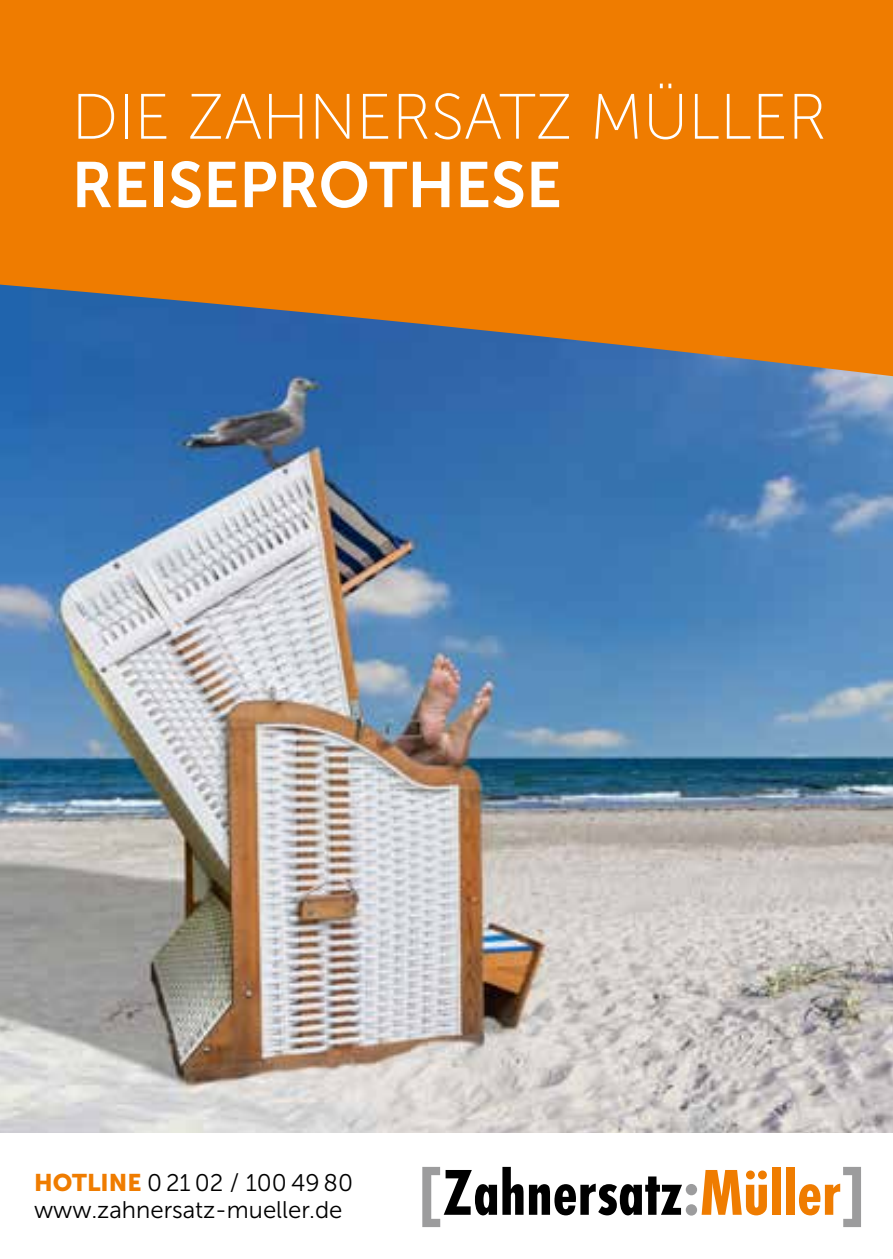
<style>
.page{position:relative;width:893px;height:1259px;background:#fff}
.page>*{position:absolute;margin:0;border:0;box-sizing:border-box;transform-origin:0 0}
.t1{font:63.9px "Museo Sans 100";color:#fff}
.t2{font:63.9px "Museo Sans 700";color:#fff}
.t3{font:24px/27px "Museo Sans 300";color:#000}
.s1{font-family:"Museo Sans 900";color:#ef7c00}
</style>
<div class="page">
<img style="left:0;top:378px;width:893px;height:755px">
<svg style="left:0;top:0;width:893px;height:378px;background:#d57916"></svg>
<svg style="left:422px;top:1167px;width:101px;height:60px"></svg>
<svg style="left:529px;top:1170px;width:238px;height:45px"></svg>
<div style="left:772px;top:1167px;width:9px;height:47px;background:#ef7c00"></div>
<div style="left:786px;top:1167px;width:8px;height:47px;background:#ef7c00"></div>
<svg style="left:799px;top:1167px;width:62px;height:60px"></svg>
<h1 class="t1" style="left:72px;top:83px;width:756px">DIE ZAHNERSATZ MÜLLER</h1>
<h1 class="t2" style="left:72px;top:149px;width:492px">REISEPROTHESE</h1>
<p class="t3" style="left:34px;top:1169px;width:321px"><span class="s1">HOTLINE</span> 0 21 02 / 100 49 80 www.zahnersatz-mueller.de</p>
</div>
